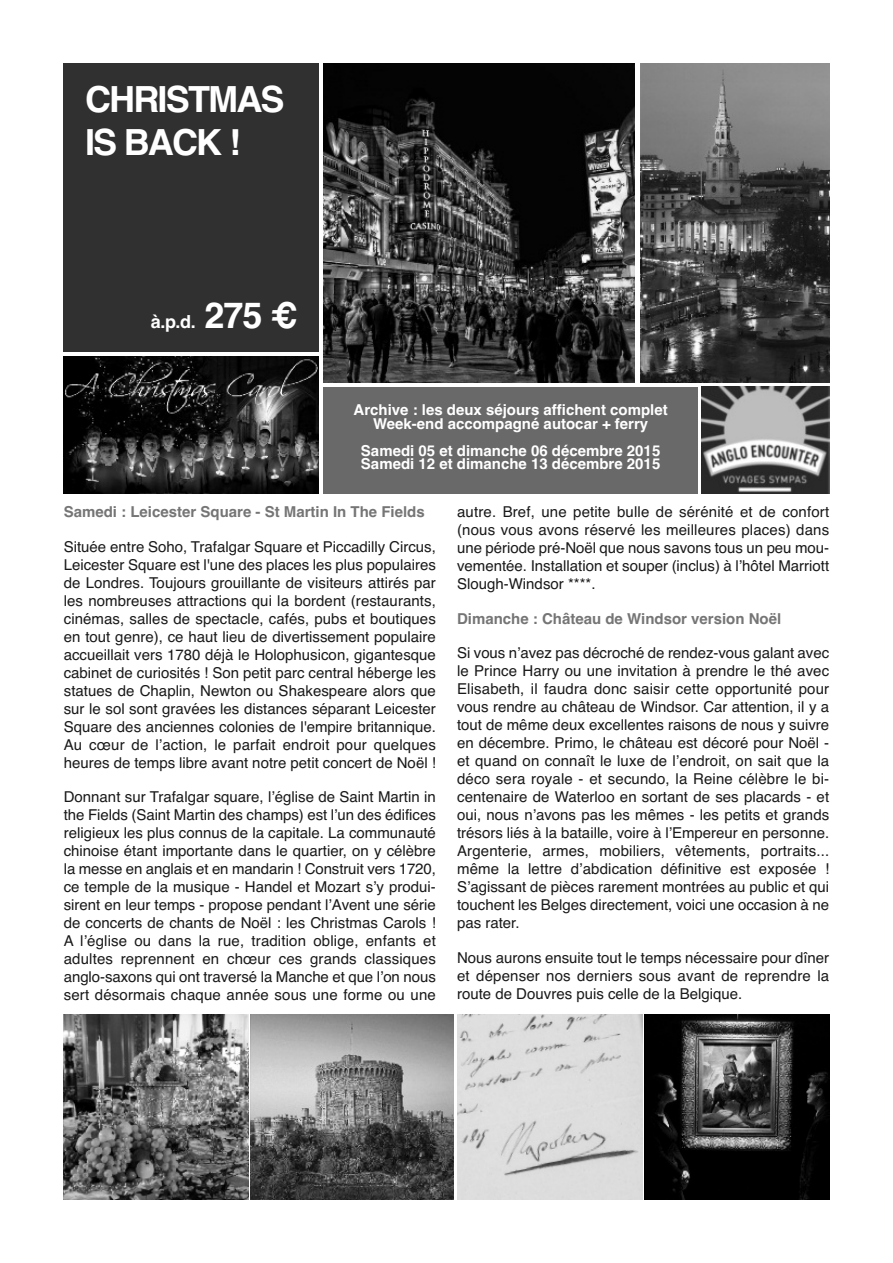
<style>
.page{position:relative;width:893px;height:1263px;background:#fff}
.page>*{position:absolute;margin:0;border:0;box-sizing:border-box;transform-origin:0 0}
.t1{font:700 36px/43.2px "Helvetica";letter-spacing:-.05em;color:#fff}
.t2{font:700 18px "Helvetica";color:#fff}
.t3{font:15px/18px "Helvetica";color:#191919;text-align:justify}
.t4{font:700 15px/13.5px "Helvetica";color:#fff;text-align:center}
.t5{font:700 15px "Helvetica";color:#757575}
.s1{font-size:36px}
</style>
<div class="page">
<div style="left:64px;top:64px;width:255px;height:288px;background:#303030"></div>
<img style="left:640px;top:64px;width:189px;height:319px">
<img style="left:64px;top:356px;width:255px;height:137px">
<div style="left:323px;top:387px;width:375px;height:106px;background:#696969"></div>
<img style="left:702px;top:387px;width:127px;height:106px">
<img style="left:457px;top:1014px;width:185px;height:185px">
<img style="left:644px;top:1014px;width:185px;height:185px">
<img style="left:323px;top:64px;width:312px;height:319px">
<img style="left:64px;top:1014px;width:185px;height:185px">
<img style="left:251px;top:1014px;width:203px;height:185px">
<h1 class="t1" style="left:85px;top:78px;width:201px">CHRISTMAS<br>IS BACK !</h1>
<p class="t2" style="left:151px;top:311px;width:148px">à.p.d. <span class="s1">275 €</span></p>
<p class="t4" style="left:353px;top:403px;width:316px">Archive : les deux séjours affichent complet<br>Week-end accompagné autocar + ferry</p>
<p class="t4" style="left:361px;top:444px;width:301px;text-align:left">Samedi 05 et dimanche 06 décembre 2015<br>Samedi 12 et dimanche 13 décembre 2015</p>
<p class="t5" style="left:64px;top:503px;width:362px">Samedi : Leicester Square - St Martin In The Fields</p>
<p class="t3" style="left:64px;top:538px;width:374px">Située entre Soho, Trafalgar Square et Piccadilly Circus, Leicester Square est l'une des places les plus populaires de Londres. Toujours grouillante de visiteurs attirés par les nombreuses attractions qui la bordent (restaurants, cinémas, salles de spectacle, cafés, pubs et boutiques en tout genre), ce haut lieu de divertissement populaire accueillait vers 1780 déjà le Holophusicon, gigantesque cabinet de curiosités ! Son petit parc central héberge les statues de Chaplin, Newton ou Shakespeare alors que sur le sol sont gravées les distances séparant Leicester Square des anciennes colonies de l'empire britannique.<br>Au cœur de l’action, le parfait endroit pour quelques heures de temps libre avant notre petit concert de Noël !</p>
<p class="t3" style="left:64px;top:788px;width:374px">Donnant sur Trafalgar square, l’église de Saint Martin in the Fields (Saint Martin des champs) est l’un des édifices religieux les plus connus de la capitale. La communauté chinoise étant importante dans le quartier, on y célèbre la messe en anglais et en mandarin ! Construit vers 1720, ce temple de la musique - Handel et Mozart s’y produi&shy;sirent en leur temps - propose pendant l’Avent une série de concerts de chants de Noël : les Christmas Carols !<br>A l’église ou dans la rue, tradition oblige, enfants et adultes reprennent en chœur ces grands classiques anglo-saxons qui ont traversé la Manche et que l’on nous sert désormais chaque année sous une forme ou une</p>
<p class="t3" style="left:457px;top:503px;width:374px">autre. Bref, une petite bulle de sérénité et de confort (nous vous avons réservé les meilleures places) dans une période pré-Noël que nous savons tous un peu mou&shy;vementée. Installation et souper (inclus) à l’hôtel Marriott Slough-Windsor ****.</p>
<p class="t5" style="left:457px;top:610px;width:326px">Dimanche : Château de Windsor version Noël</p>
<p class="t3" style="left:457px;top:644px;width:374px">Si vous n’avez pas décroché de rendez-vous galant avec le Prince Harry ou une invitation à prendre le thé avec Elisabeth, il faudra donc saisir cette opportunité pour vous rendre au château de Windsor. Car attention, il y a tout de même deux excellentes raisons de nous y suivre en décembre. Primo, le château est décoré pour Noël - et quand on connaît le luxe de l’endroit, on sait que la déco sera royale - et secundo, la Reine célèbre le bi&shy;centenaire de Waterloo en sortant de ses placards - et oui, nous n’avons pas les mêmes - les petits et grands trésors liés à la bataille, voire à l’Empereur en personne.<br>Argenterie, armes, mobiliers, vêtements, portraits... même la lettre d’abdication définitive est exposée !<br>S’agissant de pièces rarement montrées au public et qui touchent les Belges directement, voici une occasion à ne pas rater.</p>
<p class="t3" style="left:457px;top:949px;width:374px">Nous aurons ensuite tout le temps nécessaire pour dîner et dépenser nos derniers sous avant de reprendre la route de Douvres puis celle de la Belgique.</p>
</div>
